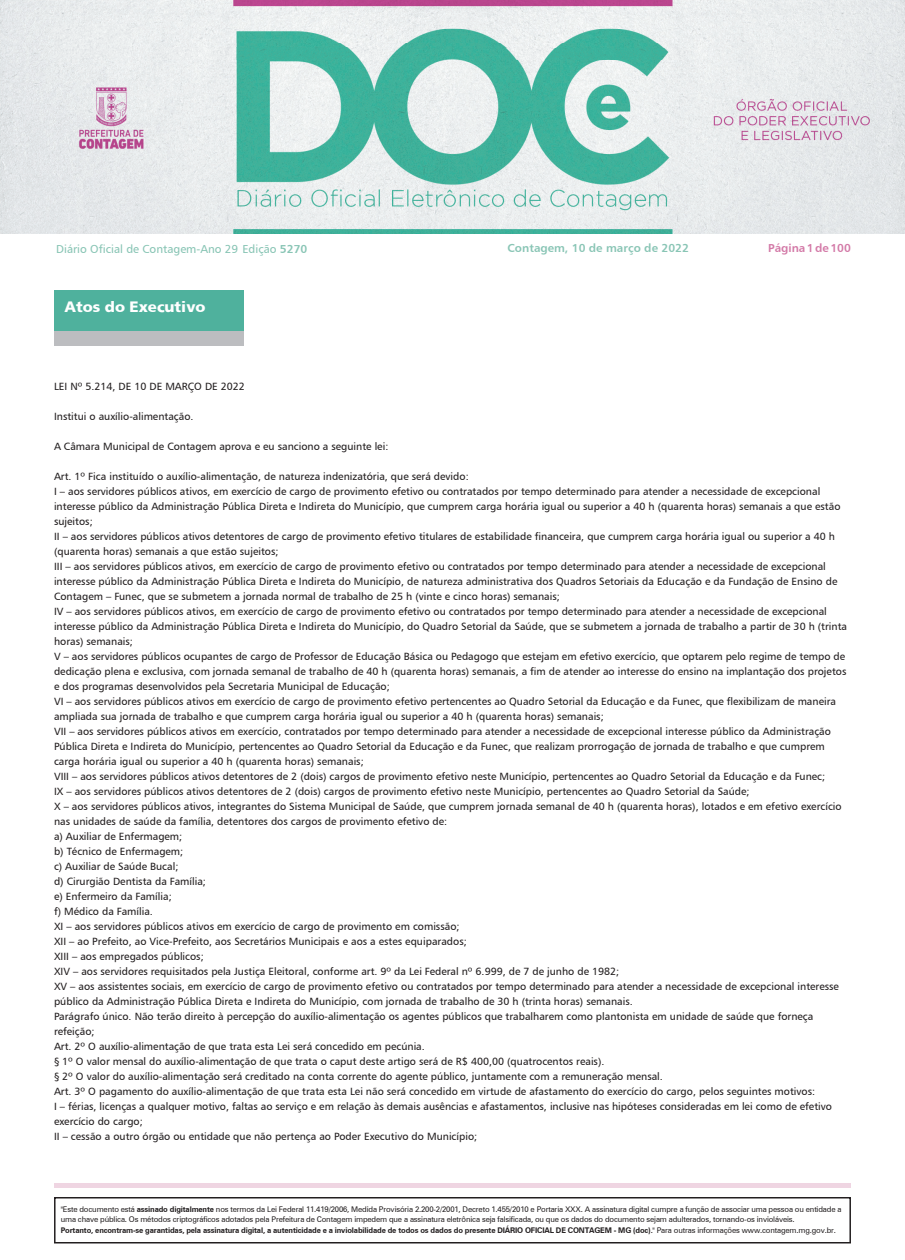
<style>
.page{position:relative;width:905px;height:1260px;background:#fff}
.page>*{position:absolute;margin:0;border:0;box-sizing:border-box;transform-origin:0 0}
.t1{font:900 15px "Frutiger";color:#fff}
.t2{font:11.55px "Humanist 777 BT Roman B";color:#89c5b5}
.t3{font:11.55px "Humanist 777 BT Bold B";color:#89c5b5}
.t4{font:11.55px "Humanist 777 BT Bold B";color:#d379a7}
.t5{font:10.5px/15px "Humanist 777 BT Roman B";color:#231f20}
.t6{font:7.8px/10.5px "Zurich BT";letter-spacing:-.02em;color:#231f20}
.s1{font-family:"Humanist 777 BT Bold B"}
.s2{font-weight:700}
</style>
<div class="page">
<hr style="left:55px;top:1184px;width:795px;height:4px;background:#efd5e2">
<div style="left:54px;top:1197px;width:796px;height:47px;border:2px solid #231f20"></div>
<div style="left:54px;top:291px;width:189px;height:40px;background:#4fb19d"></div>
<div style="left:54px;top:331px;width:189px;height:14px;background:#bcbdc0"></div>
<img style="left:0;top:0;width:904px;height:234px">
<img style="left:155px;top:29px;width:695px;height:14px">
<img style="left:505px;top:48px;width:180px;height:11px">
<img style="left:763px;top:47px;width:87px;height:11px">
<img style="left:156px;top:48px;width:226px;height:11px">
<div style="left:54px;top:25px;width:78px;height:32px;background:#eaedee"></div>
<p class="t2" style="left:56px;top:242px;width:253px">Diário Oficial de Contagem-Ano 29 Edição <span class="s1">5270</span></p>
<p class="t3" style="left:507px;top:241px;width:183px">Contagem, 10 de março de 2022</p>
<p class="t4" style="left:768px;top:241px;width:84px">Página 1 de 100</p>
<h1 class="t1" style="left:64px;top:298px;width:142px">Atos do Executivo</h1>
<p class="t5" style="left:54px;top:379px;width:192px">LEI Nº 5.214, DE 10 DE MARÇO DE 2022</p>
<p class="t5" style="left:54px;top:409px;width:141px">Institui o auxílio-alimentação.</p>
<p class="t5" style="left:54px;top:439px;width:336px">A Câmara Municipal de Contagem aprova e eu sanciono a seguinte lei:</p>
<p class="t5" style="left:54px;top:469px;width:794px">Art. 1º Fica instituído o auxílio-alimentação, de natureza indenizatória, que será devido:<br>I – aos servidores públicos ativos, em exercício de cargo de provimento efetivo ou contratados por tempo determinado para atender a necessidade de excepcional interesse público da Administração Pública Direta e Indireta do Município, que cumprem carga horária igual ou superior a 40 h (quarenta horas) semanais a que estão sujeitos;<br>II – aos servidores públicos ativos detentores de cargo de provimento efetivo titulares de estabilidade financeira, que cumprem carga horária igual ou superior a 40 h (quarenta horas) semanais a que estão sujeitos;<br>III – aos servidores públicos ativos, em exercício de cargo de provimento efetivo ou contratados por tempo determinado para atender a necessidade de excepcional interesse público da Administração Pública Direta e Indireta do Município, de natureza administrativa dos Quadros Setoriais da Educação e da Fundação de Ensino de Contagem – Funec, que se submetem a jornada normal de trabalho de 25 h (vinte e cinco horas) semanais;<br>IV – aos servidores públicos ativos, em exercício de cargo de provimento efetivo ou contratados por tempo determinado para atender a necessidade de excepcional interesse público da Administração Pública Direta e Indireta do Município, do Quadro Setorial da Saúde, que se submetem a jornada de trabalho a partir de 30 h (trinta horas) semanais;<br>V – aos servidores públicos ocupantes de cargo de Professor de Educação Básica ou Pedagogo que estejam em efetivo exercício, que optarem pelo regime de tempo de dedicação plena e exclusiva, com jornada semanal de trabalho de 40 h (quarenta horas) semanais, a fim de atender ao interesse do ensino na implantação dos projetos e dos programas desenvolvidos pela Secretaria Municipal de Educação;<br>VI – aos servidores públicos ativos em exercício de cargo de provimento efetivo pertencentes ao Quadro Setorial da Educação e da Funec, que flexibilizam de maneira ampliada sua jornada de trabalho e que cumprem carga horária igual ou superior a 40 h (quarenta horas) semanais;<br>VII – aos servidores públicos ativos em exercício, contratados por tempo determinado para atender a necessidade de excepcional interesse público da Administração Pública Direta e Indireta do Município, pertencentes ao Quadro Setorial da Educação e da Funec, que realizam prorrogação de jornada de trabalho e que cumprem carga horária igual ou superior a 40 h (quarenta horas) semanais;<br>VIII – aos servidores públicos ativos detentores de 2 (dois) cargos de provimento efetivo neste Município, pertencentes ao Quadro Setorial da Educação e da Funec;<br>IX – aos servidores públicos ativos detentores de 2 (dois) cargos de provimento efetivo neste Município, pertencentes ao Quadro Setorial da Saúde;<br>X – aos servidores públicos ativos, integrantes do Sistema Municipal de Saúde, que cumprem jornada semanal de 40 h (quarenta horas), lotados e em efetivo exercício nas unidades de saúde da família, detentores dos cargos de provimento efetivo de:<br>a) Auxiliar de Enfermagem;<br>b) Técnico de Enfermagem;<br>c) Auxiliar de Saúde Bucal;<br>d) Cirurgião Dentista da Família;<br>e) Enfermeiro da Família;<br>f) Médico da Família.<br>XI – aos servidores públicos ativos em exercício de cargo de provimento em comissão;<br>XII – ao Prefeito, ao Vice-Prefeito, aos Secretários Municipais e aos a estes equiparados;<br>XIII – aos empregados públicos;<br>XIV – aos servidores requisitados pela Justiça Eleitoral, conforme art. 9º da Lei Federal nº 6.999, de 7 de junho de 1982;<br>XV – aos assistentes sociais, em exercício de cargo de provimento efetivo ou contratados por tempo determinado para atender a necessidade de excepcional interesse público da Administração Pública Direta e Indireta do Município, com jornada de trabalho de 30 h (trinta horas) semanais.<br>Parágrafo único. Não terão direito à percepção do auxílio-alimentação os agentes públicos que trabalharem como plantonista em unidade de saúde que forneça refeição;<br>Art. 2º O auxílio-alimentação de que trata esta Lei será concedido em pecúnia.<br>§ 1º O valor mensal do auxílio-alimentação de que trata o caput deste artigo será de R$ 400,00 (quatrocentos reais).<br>§ 2º O valor do auxílio-alimentação será creditado na conta corrente do agente público, juntamente com a remuneração mensal.<br>Art. 3º O pagamento do auxílio-alimentação de que trata esta Lei não será concedido em virtude de afastamento do exercício do cargo, pelos seguintes motivos:<br>I – férias, licenças a qualquer motivo, faltas ao serviço e em relação às demais ausências e afastamentos, inclusive nas hipóteses consideradas em lei como de efetivo exercício do cargo;<br>II – cessão a outro órgão ou entidade que não pertença ao Poder Executivo do Município;</p>
<p class="t6" style="left:61px;top:1204px;width:782px">"Este documento está <span class="s2">assinado digitalmente</span> nos termos da Lei Federal 11.419/2006, Medida Provisória 2.200-2/2001, Decreto 1.455/2010 e Portaria XXX. A assinatura digital cumpre a função de associar uma pessoa ou entidade a uma chave pública. Os métodos criptográficos adotados pela Prefeitura de Contagem impedem que a assinatura eletrônica seja falsificada, ou que os dados do documento sejam adulterados, tornando-os invioláveis.<br><span class="s2">Portanto, encontram-se garantidas, pela assinatura digital, a autenticidade e a inviolabilidade de todos os dados do presente DIÁRIO OFICIAL DE CONTAGEM - MG (doc).</span>" Para outras informações www.contagem.mg.gov.br.</p>
</div>
